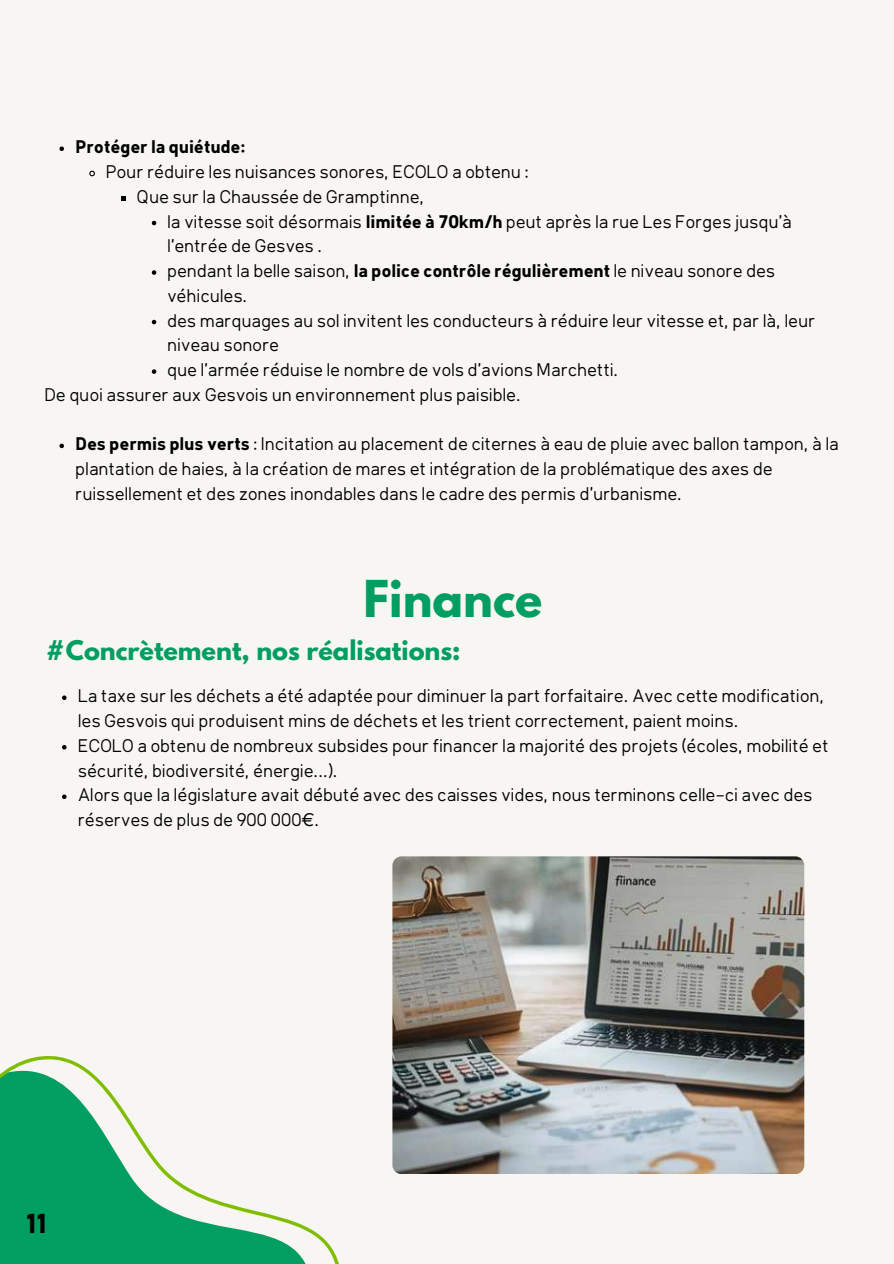
<style>
.page{position:relative;width:894px;height:1264px;background:#fff}
.page>*{position:absolute;margin:0;border:0;box-sizing:border-box;transform-origin:0 0}
.t1{font:700 45px "League Spartan";color:#009e60}
.t2{font:700 27px "Klima";color:#000}
.t3{font:700 24px "League Spartan";color:#009e60}
.t4{font:18px/24.8px "Klima";color:#000}
.t5{font:700 18px "Klima";color:#000}
.s1{font-weight:700}
</style>
<div class="page">
<div style="left:0;top:0;width:893px;height:1263px;background:#f8f6f2"></div>
<svg style="left:0;top:1055px;width:339px;height:208px"></svg>
<img style="left:392px;top:856px;width:412px;height:317px;border-radius:9px">
<svg style="left:59px;top:146px;width:5px;height:5px"></svg>
<svg style="left:89px;top:170px;width:6px;height:7px"></svg>
<svg style="left:121px;top:196px;width:5px;height:4px"></svg>
<svg style="left:152px;top:221px;width:4px;height:4px"></svg>
<svg style="left:152px;top:270px;width:4px;height:5px"></svg>
<svg style="left:152px;top:320px;width:4px;height:4px"></svg>
<svg style="left:152px;top:369px;width:4px;height:5px"></svg>
<svg style="left:59px;top:443px;width:5px;height:5px"></svg>
<svg style="left:62px;top:695px;width:4px;height:5px"></svg>
<svg style="left:62px;top:745px;width:4px;height:4px"></svg>
<svg style="left:62px;top:794px;width:4px;height:5px"></svg>
<p class="t5" style="left:77px;top:139px;width:171px">Protéger la quiétude:</p>
<p class="t4" style="left:138px;top:161px;width:393px;text-indent:-31px">Pour réduire les nuisances sonores, ECOLO a obtenu :<br>Que sur la Chaussée de Gramptinne,</p>
<p class="t4" style="left:168px;top:210px;width:626px">la vitesse soit désormais <span class="s1">limitée à 70km/h</span> peut après la rue Les Forges jusqu’à</p>
<p class="t4" style="left:168px;top:235px;width:156px">l’entrée de Gesves .</p>
<p class="t4" style="left:168px;top:260px;width:609px">pendant la belle saison, <span class="s1">la police contrôle régulièrement</span> le niveau sonore des</p>
<p class="t4" style="left:168px;top:285px;width:82px">véhicules.</p>
<p class="t4" style="left:168px;top:309px;width:649px">des marquages au sol invitent les conducteurs à réduire leur vitesse et, par là, leur</p>
<p class="t4" style="left:168px;top:334px;width:113px">niveau sonore</p>
<p class="t4" style="left:168px;top:359px;width:452px">que l’armée réduise le nombre de vols d’avions Marchetti.</p>
<p class="t4" style="left:46px;top:384px;width:477px">De quoi assurer aux Gesvois un environnement plus paisible.</p>
<p class="t4" style="left:77px;top:433px;width:764px"><span class="s1">Des permis plus verts</span> : Incitation au placement de citernes à eau de pluie avec ballon tampon, à la plantation de haies, à la création de mares et intégration de la problématique des axes de ruissellement et des zones inondables dans le cadre des permis d’urbanisme.</p>
<h1 class="t1" style="left:363px;top:576px;width:180px">Finance</h1>
<h3 class="t3" style="left:46px;top:638px;width:416px">#Concrètement, nos réalisations:</h3>
<p class="t4" style="left:79px;top:685px;width:752px">La taxe sur les déchets a été adaptée pour diminuer la part forfaitaire. Avec cette modification, les Gesvois qui produisent mins de déchets et les trient correctement, paient moins.<br>ECOLO a obtenu de nombreux subsides pour financer la majorité des projets (écoles, mobilité et sécurité, biodiversité, énergie...).<br>Alors que la législature avait débuté avec des caisses vides, nous terminons celle-ci avec des réserves de plus de 900 000€.</p>
<h2 class="t2" style="left:27px;top:1212px;width:23px">11</h2>
</div>
